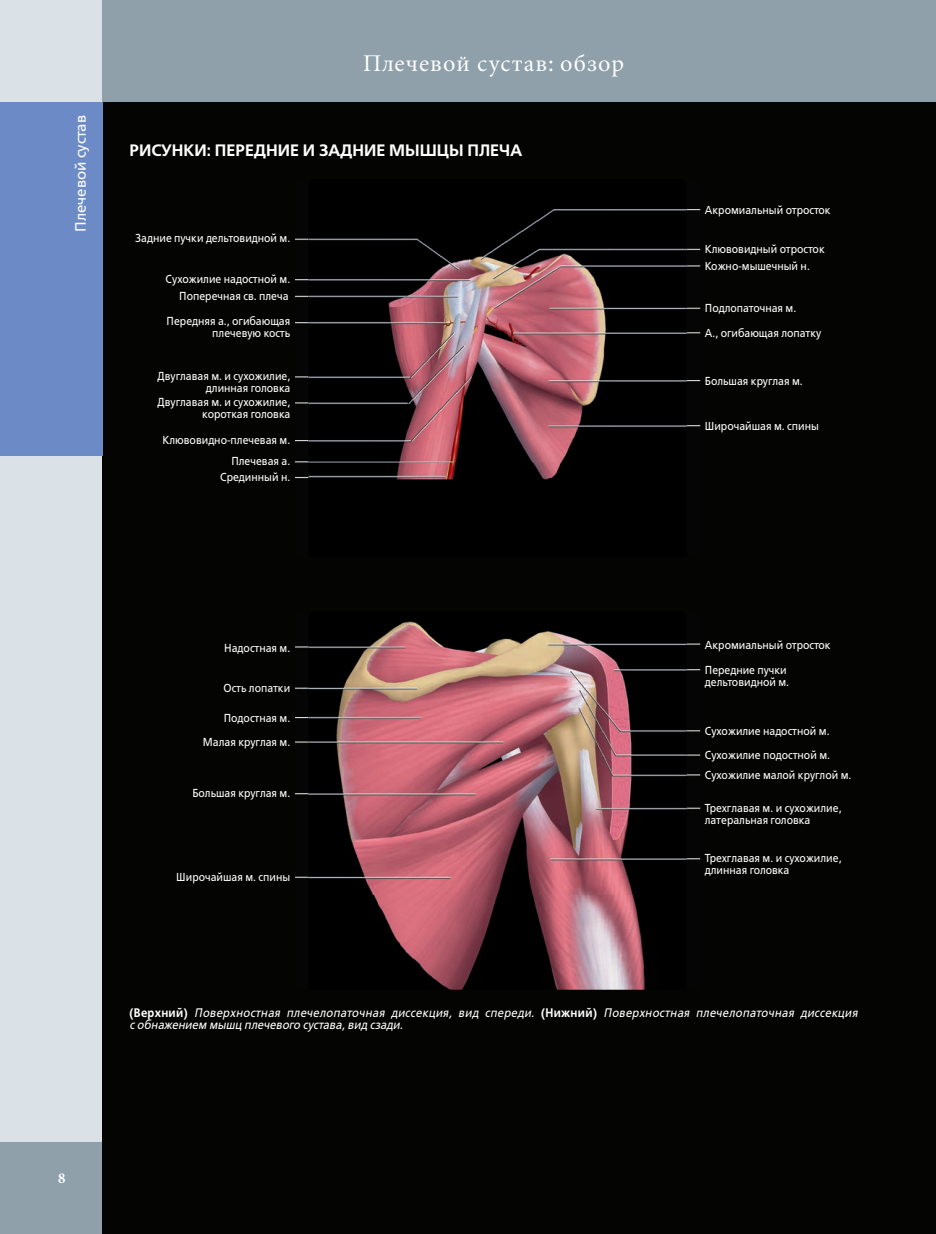
<style>
.page{position:relative;width:936px;height:1234px;background:#fff}
.page>*{position:absolute;margin:0;border:0;box-sizing:border-box;transform-origin:0 0}
.t1{font:24px "Minion Cyr";letter-spacing:.04em;color:#fff}
.t2{font:16.5px "Free Set Demi C";color:#fff}
.t3{font:15px "Free Set C";color:#fff}
.t4{font:700 15px "Minion Cyr";color:#fff}
.t5{font:italic 12.3px/12.8px "Free Set C";letter-spacing:.025em;color:#fff;scale:.91 1}
.t6{font:11.55px/12px "Free Set C";color:#fff;scale:.91 1}
.s1{font-family:"Free Set Demi C";font-style:normal}
</style>
<div class="page">
<div style="left:0;top:0;width:102px;height:1142px;background:#dae2e7"></div>
<div style="left:0;top:1142px;width:102px;height:91px;background:#8fa0aa"></div>
<div style="left:102px;top:0;width:833px;height:102px;background:#8fa0aa"></div>
<div style="left:102px;top:102px;width:833px;height:1131px;background:#040503"></div>
<div style="left:0;top:102px;width:102px;height:353px;background:#6c8bc6"></div>
<img style="left:295px;top:238px;width:13px;height:241px">
<img style="left:686px;top:209px;width:14px;height:218px">
<img style="left:308px;top:209px;width:378px;height:271px">
<img style="left:295px;top:646px;width:13px;height:233px">
<img style="left:686px;top:643px;width:14px;height:217px">
<img style="left:345px;top:989px;width:305px;height:1px">
<img style="left:308px;top:621px;width:378px;height:368px">
<p class="t3" style="left:72px;top:232px;width:119px;rotate:-90deg">Плечевой сустав</p>
<h1 class="t1" style="left:363px;top:49px;width:263px">Плечевой сустав: обзор</h1>
<h2 class="t2" style="left:129px;top:141px;width:394px">РИСУНКИ: ПЕРЕДНИЕ И ЗАДНИЕ МЫШЦЫ ПЛЕЧА</h2>
<p class="t6" style="left:135px;top:232px;width:172px">Задние пучки дельтовидной м.</p>
<p class="t6" style="left:166px;top:270px;width:138px;line-height:17.4px;text-align:right">Сухожилие надостной м.<br>Поперечная св. плеча</p>
<p class="t6" style="left:167px;top:315px;width:137px;text-align:right">Передняя а., огибающая плечевую кость</p>
<p class="t6" style="left:158px;top:369px;width:147px;text-align:right">Двуглавая м. и сухожилие, длинная головка</p>
<p class="t6" style="left:158px;top:396px;width:147px;text-align:right">Двуглавая м. и сухожилие, короткая головка</p>
<p class="t6" style="left:163px;top:433px;width:142px">Клювовидно-плечевая м.</p>
<p class="t6" style="left:220px;top:471px;width:79px">Срединный н.</p>
<p class="t6" style="left:231px;top:455px;width:66px">Плечевая а.</p>
<p class="t6" style="left:704px;top:204px;width:140px">Акромиальный отросток</p>
<p class="t6" style="left:704px;top:243px;width:133px">Клювовидный отросток</p>
<p class="t6" style="left:704px;top:260px;width:117px">Кожно-мышечный н.</p>
<p class="t6" style="left:704px;top:302px;width:102px">Подлопаточная м.</p>
<p class="t6" style="left:704px;top:327px;width:129px">А., огибающая лопатку</p>
<p class="t6" style="left:704px;top:374px;width:109px">Большая круглая м.</p>
<p class="t6" style="left:704px;top:420px;width:127px">Широчайшая м. спины</p>
<p class="t4" style="left:58px;top:1169px;width:9px">8</p>
<p class="t6" style="left:224px;top:641px;width:74px">Надостная м.</p>
<p class="t6" style="left:223px;top:682px;width:75px">Ость лопатки</p>
<p class="t6" style="left:224px;top:712px;width:75px">Подостная м.</p>
<p class="t6" style="left:203px;top:736px;width:97px">Малая круглая м.</p>
<p class="t6" style="left:192px;top:787px;width:109px">Большая круглая м.</p>
<p class="t6" style="left:176px;top:870px;width:127px">Широчайшая м. спины</p>
<p class="t6" style="left:704px;top:638px;width:140px">Акромиальный отросток</p>
<p class="t6" style="left:704px;top:664px;width:94px">Передние пучки дельтовидной м.</p>
<p class="t6" style="left:704px;top:725px;width:138px">Сухожилие надостной м.</p>
<p class="t6" style="left:704px;top:744px;width:163px;line-height:20px">Сухожилие подостной м.<br>Сухожилие малой круглой м.</p>
<p class="t6" style="left:704px;top:802px;width:152px">Трехглавая м. и сухожилие, латеральная головка</p>
<p class="t6" style="left:704px;top:852px;width:152px">Трехглавая м. и сухожилие, длинная головка</p>
<p class="t5" style="left:129px;top:1005px;width:802px"><span class="s1">(Верхний)</span> Поверхностная плечелопаточная диссекция, вид спереди. <span class="s1">(Нижний)</span> Поверхностная плечелопаточная диссекция с обнажением мышц плечевого сустава, вид сзади.</p>
</div>
